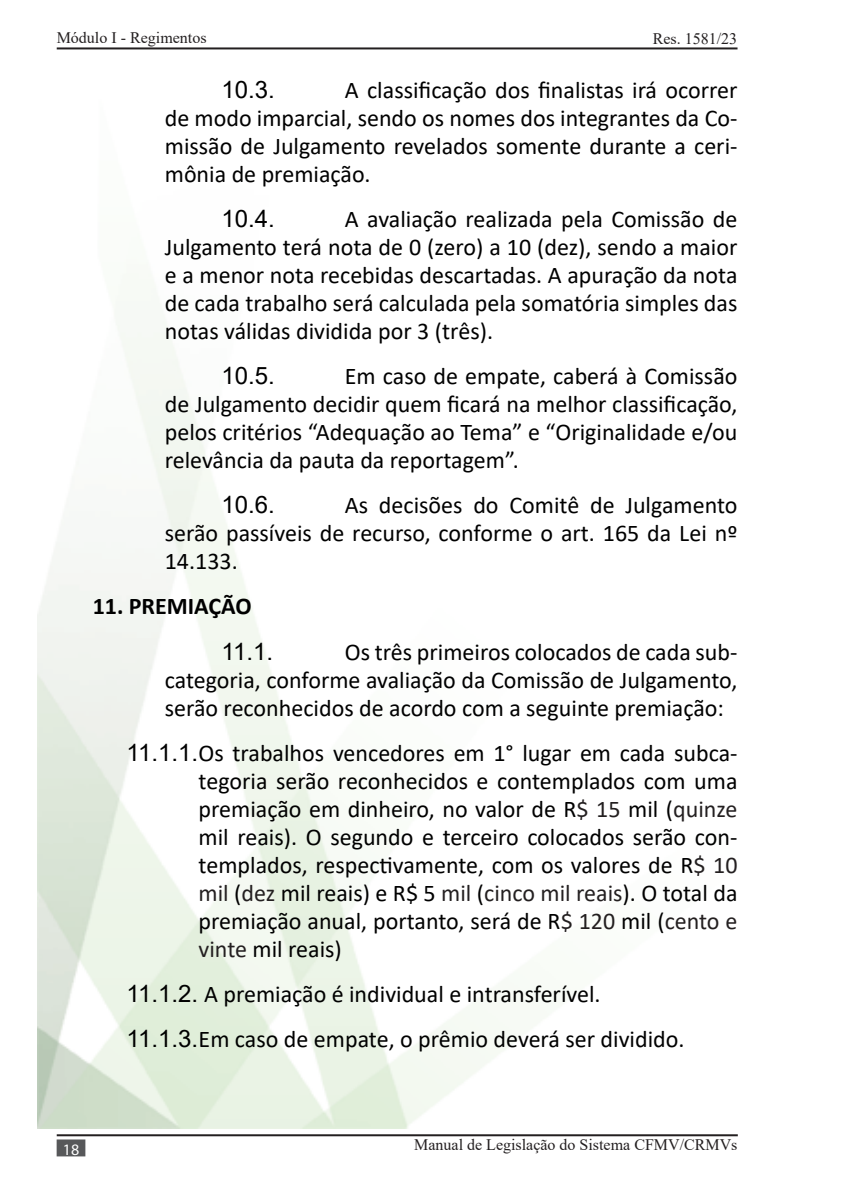
<style>
.page{position:relative;width:851px;height:1191px;background:#fff}
.page>*{position:absolute;margin:0;border:0;box-sizing:border-box;transform-origin:0 0}
.t1{font:24px/28px "Calibri";color:#000;text-align:justify}
.t2{font:24px "Arial";color:#000}
.t3{font:700 24px "Calibri";color:#000}
.t4{font:16px "Times New Roman";color:#231f20}
.t5{font:16px "Myriad Pro";color:#fff}
.s1{font-family:"Arial"}
.s2{color:#231f20}
</style>
<div class="page">
<hr style="left:57px;top:1134px;width:680px;height:2px;background:#231f20">
<div style="left:57px;top:1139px;width:28px;height:17px;background:#57585a;border:2px solid #57585a"></div>
<hr style="left:57px;top:47px;width:680px;height:2px;background:#231f20">
<p class="t4" style="left:57px;top:26px;width:151px">Módulo I - Regimentos</p>
<p class="t4" style="left:652px;top:28px;width:86px">Res. 1581/23</p>
<p class="t2" style="left:221px;top:73px;width:55px">10.3.</p>
<p class="t1" style="left:165px;top:76px;width:574px;text-indent:180px">A classificação dos finalistas irá ocorrer de modo imparcial, sendo os nomes dos integrantes da Co&shy;missão de Julgamento revelados somente durante a ceri&shy;mônia de premiação.</p>
<p class="t2" style="left:221px;top:202px;width:55px">10.4.</p>
<p class="t1" style="left:165px;top:205px;width:574px;text-indent:180px">A avaliação realizada pela Comissão de Julgamento terá nota de 0 (zero) a 10 (dez), sendo a maior e a menor nota recebidas descartadas. A apuração da nota de cada trabalho será calculada pela somatória simples das notas válidas dividida por 3 (três).</p>
<p class="t2" style="left:221px;top:359px;width:55px">10.5.</p>
<p class="t1" style="left:165px;top:362px;width:574px;text-indent:180px">Em caso de empate, caberá à Comissão de Julgamento decidir quem ficará na melhor classificação, pelos critérios “Adequação ao Tema” e “Originalidade e/ou relevância da pauta da reportagem”.</p>
<p class="t2" style="left:221px;top:488px;width:55px">10.6.</p>
<p class="t1" style="left:165px;top:491px;width:574px;text-indent:180px">As decisões do Comitê de Julgamento serão passíveis de recurso, conforme o art. 165 da Lei nº 14.133.</p>
<p class="t3" style="left:93px;top:589px;width:160px">11. PREMIAÇÃO</p>
<p class="t2" style="left:221px;top:634px;width:53px">11.1.</p>
<p class="t1" style="left:165px;top:637px;width:574px;text-indent:180px">Os três primeiros colocados de cada sub&shy;categoria, conforme avaliação da Comissão de Julgamento, serão reconhecidos de acordo com a seguinte premiação:</p>
<p class="t1" style="left:198px;top:738px;width:540px;text-indent:-72px"><span class="s1">11.1.1.</span>Os trabalhos vencedores em 1° lugar em cada subca&shy;tegoria serão reconhecidos e contemplados com uma premiação em dinheiro, no valor de R<span class="s2">$ 15</span> mil (<span class="s2">quinze </span>mil reais). O segundo e terceiro colocados serão con&shy;templados, respectivamente, com os valores de R<span class="s2">$ 10 mil</span> (<span class="s2">dez</span> mil reais) e R$ 5 <span class="s2">mil</span> (<span class="s2">cinco mil reais</span>). O total da premiação anual, portanto, será de R<span class="s2">$ 120</span> mil (<span class="s2">cento e vinte</span> mil reais)</p>
<p class="t1" style="left:126px;top:979px;width:475px"><span class="s1">11.1.2.</span> A premiação é individual e intransferível.</p>
<p class="t1" style="left:126px;top:1024px;width:559px"><span class="s1">11.1.3.</span>Em caso de empate, o prêmio deverá ser dividido.</p>
<p class="t5" style="left:63px;top:1139px;width:18px">18</p>
<p class="t4" style="left:414px;top:1133px;width:325px">Manual de Legislação do Sistema CFMV/CRMVs</p>
</div>
